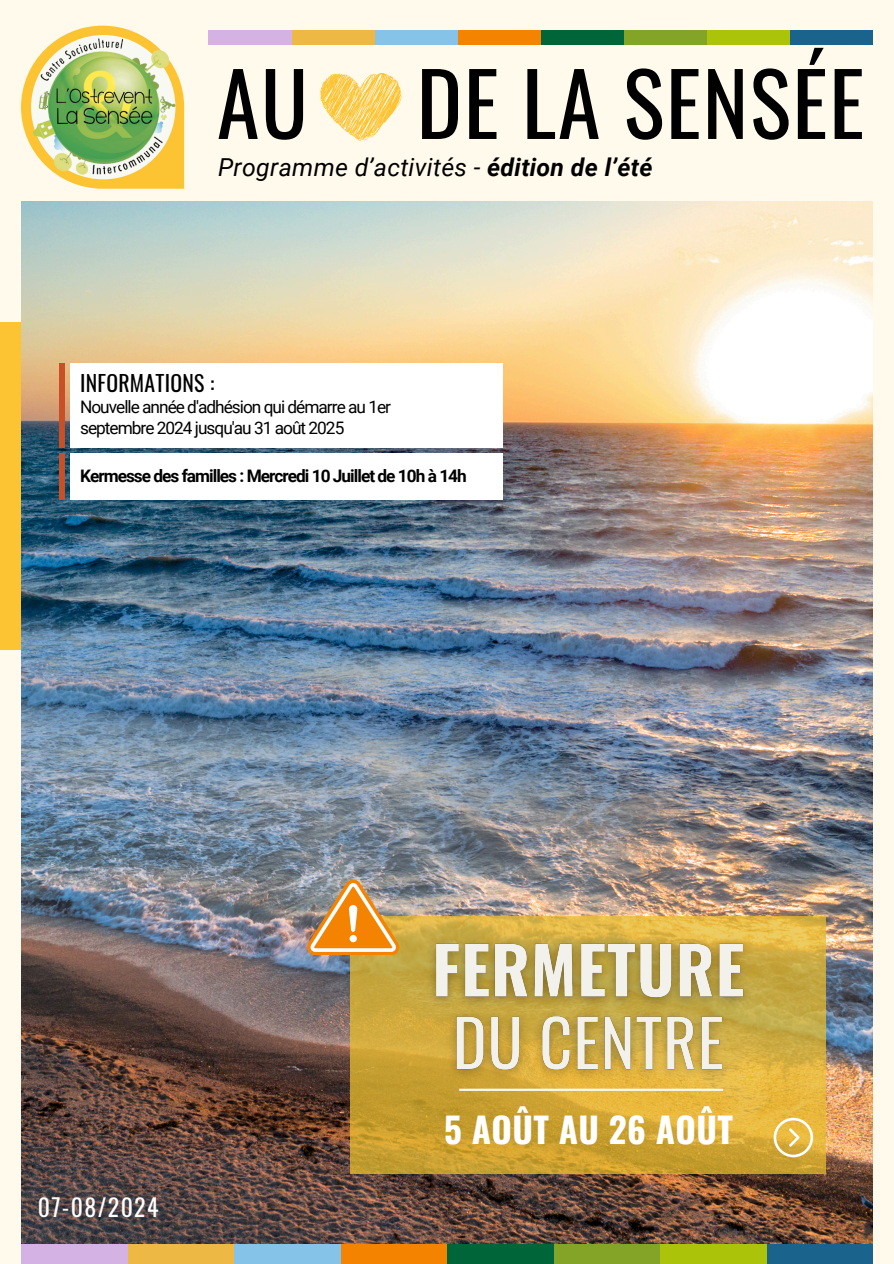
<style>
.page{position:relative;width:894px;height:1264px;background:#fff}
.page>*{position:absolute;margin:0;border:0;box-sizing:border-box;transform-origin:0 0}
.t1{font:86.25px "Oswald";letter-spacing:.02em;color:#000}
.t2{font:700 34.95px "Oswald";letter-spacing:.01em;color:#fff}
.t3{font:italic 24.75px "Roboto";letter-spacing:.015em;color:#000}
.t4{font:23.7px "Oswald";letter-spacing:.055em;color:#fff}
.t5{font:21.75px "Oswald";letter-spacing:.01em;color:#000}
.t6{font:17.25px/20.2px "Roboto";letter-spacing:-.055em;color:#000}
.t7{font:700 17.25px "Roboto";letter-spacing:-.055em;color:#000}
.s1{font-weight:700}
</style>
<div class="page">
<div style="left:0;top:0;width:893px;height:1263px;background:#fffaec"></div>
<img style="left:21px;top:201px;width:851px;height:1042px">
<svg style="left:21px;top:26px;width:163px;height:163px"></svg>
<img style="left:32px;top:34px;width:144px;height:145px">
<div style="left:60px;top:363px;width:5px;height:85px;background:#c75026"></div>
<div style="left:70px;top:363px;width:432px;height:85px;background:#fff"></div>
<div style="left:60px;top:453px;width:5px;height:46px;background:#c75026"></div>
<div style="left:70px;top:453px;width:432px;height:46px;background:#fff"></div>
<div style="left:0;top:322px;width:21px;height:328px;background:#fcc433"></div>
<div style="left:766px;top:1243px;width:106px;height:20px;background:#1a638d"></div>
<div style="left:659px;top:1243px;width:107px;height:20px;background:#abc409"></div>
<div style="left:553px;top:1243px;width:106px;height:20px;background:#84a427"></div>
<div style="left:446px;top:1243px;width:107px;height:20px;background:#006639"></div>
<div style="left:340px;top:1243px;width:106px;height:20px;background:#f48400"></div>
<div style="left:234px;top:1243px;width:106px;height:20px;background:#85c4e8"></div>
<div style="left:127px;top:1243px;width:107px;height:20px;background:#eeb844"></div>
<div style="left:21px;top:1243px;width:106px;height:20px;background:#d4b2e4"></div>
<div style="left:789px;top:30px;width:83px;height:15px;background:#1a638d"></div>
<div style="left:706px;top:30px;width:83px;height:15px;background:#abc409"></div>
<div style="left:623px;top:30px;width:83px;height:15px;background:#84a427"></div>
<div style="left:540px;top:30px;width:83px;height:15px;background:#006639"></div>
<div style="left:457px;top:30px;width:83px;height:15px;background:#f48400"></div>
<div style="left:374px;top:30px;width:83px;height:15px;background:#85c4e8"></div>
<div style="left:291px;top:30px;width:83px;height:15px;background:#eeb844"></div>
<div style="left:208px;top:30px;width:83px;height:15px;background:#d4b2e4"></div>
<svg style="left:320px;top:73px;width:81px;height:68px"></svg>
<svg style="left:350px;top:916px;width:475px;height:258px;background:#d0a839"></svg>
<svg style="left:773px;top:1117px;width:39px;height:40px;background:#e8c467"></svg>
<hr style="left:459px;top:1088px;width:264px;height:2px;background:#f9f9f3">
<img style="left:305px;top:878px;width:96px;height:76px">
<svg style="left:349px;top:934px;width:8px;height:8px"></svg>
<img style="left:419px;top:920px;width:341px;height:96px">
<img style="left:439px;top:993px;width:299px;height:95px">
<p class="t1" style="left:217px;top:36px;width:92px">AU</p>
<p class="t1" style="left:416px;top:36px;width:449px">DE LA SENSÉE</p>
<p class="t3" style="left:218px;top:153px;width:436px">Programme d’activités - <span class="s1">édition de l’été</span></p>
<h5 class="t5" style="left:80px;top:366px;width:135px">INFORMATIONS :</h5>
<p class="t6" style="left:80px;top:397px;width:312px">Nouvelle année d'adhésion qui démarre au 1er septembre 2024 jusqu'au 31 août 2025</p>
<p class="t7" style="left:80px;top:466px;width:388px">Kermesse des familles : Mercredi 10 Juillet de 10h à 14h</p>
<h6 class="t4" style="left:38px;top:1188px;width:122px">07-08/2024</h6>
<h5 class="t2" style="left:444px;top:1102px;width:290px">5 AOÛT AU 26 AOÛT</h5>
</div>
